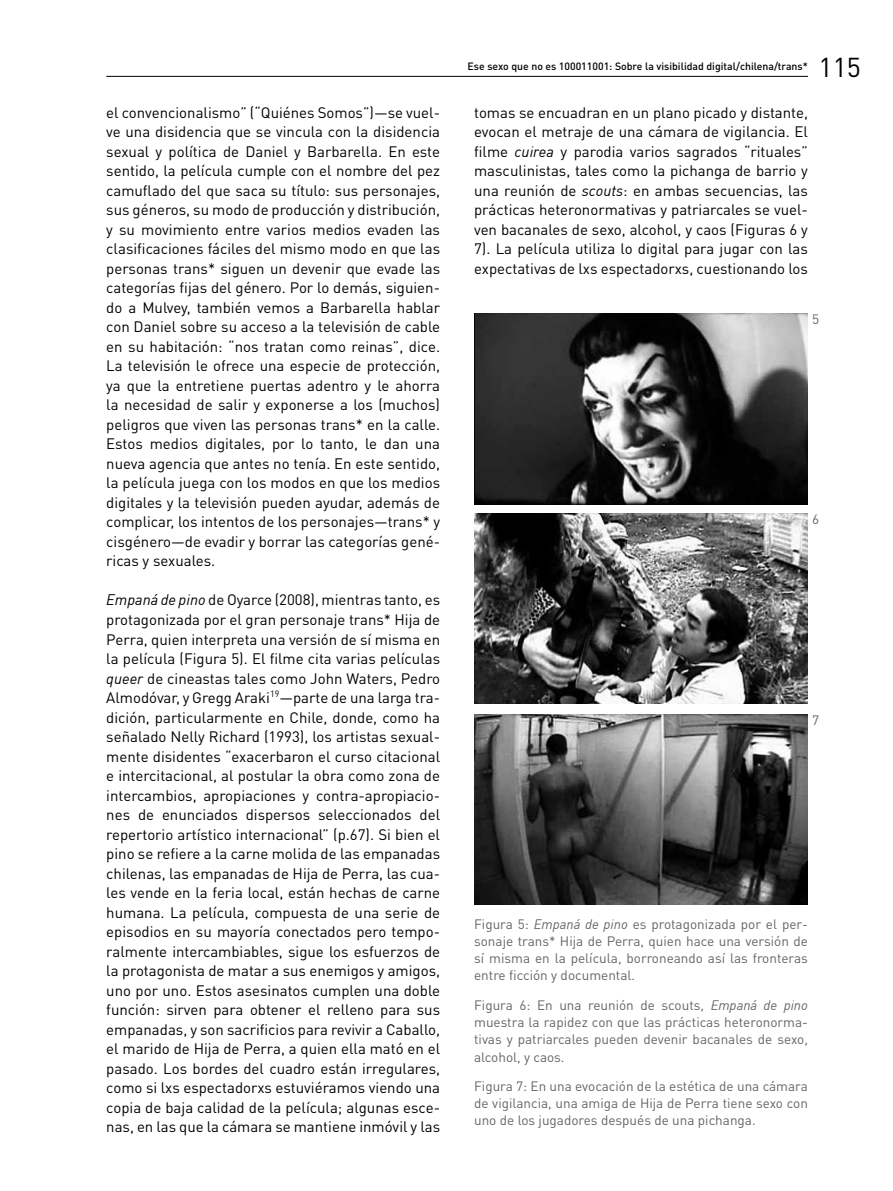
<style>
.page{position:relative;width:893px;height:1191px;background:#fff}
.page>*{position:absolute;margin:0;border:0;box-sizing:border-box;transform-origin:0 0}
.t1{font:27px "DIN Pro";color:#000}
.t2{font:15px/19.5px "DIN Pro";color:#000;text-align:justify}
.t3{font:13.5px/17.2px "DIN Pro";color:#636466;text-align:justify}
.t4{font:500 10.5px "DIN Pro";color:#000}
.s1{font-family:"DIN";font-style:italic}
</style>
<div class="page">
<hr style="left:106px;top:76px;width:702px;height:1px;background:#000">
<img style="left:474px;top:314px;width:334px;height:190px">
<img style="left:474px;top:514px;width:334px;height:190px">
<img style="left:474px;top:714px;width:334px;height:190px">
<p class="t2" style="left:106px;top:102px;width:335px">el convencionalismo” (“Quiénes Somos”)—se vuel&shy;ve una disidencia que se vincula con la disidencia sexual y política de Daniel y Barbarella. En este sentido, la película cumple con el nombre del pez camuflado del que saca su título: sus personajes, sus géneros, su modo de producción y distribución, y su movimiento entre varios medios evaden las clasificaciones fáciles del mismo modo en que las personas trans* siguen un devenir que evade las categorías fijas del género. Por lo demás, siguien&shy;do a Mulvey, también vemos a Barbarella hablar con Daniel sobre su acceso a la televisión de cable en su habitación: “nos tratan como reinas”, dice.<br>La televisión le ofrece una especie de protección, ya que la entretiene puertas adentro y le ahorra la necesidad de salir y exponerse a los (muchos) peligros que viven las personas trans* en la calle.<br>Estos medios digitales, por lo tanto, le dan una nueva agencia que antes no tenía. En este sentido, la película juega con los modos en que los medios digitales y la televisión pueden ayudar, además de complicar, los intentos de los personajes—trans* y cisgénero—de evadir y borrar las categorías gené&shy;ricas y sexuales.</p>
<p class="t2" style="left:106px;top:589px;width:335px"><span class="s1">Empaná de pino</span> de Oyarce (2008), mientras tanto, es protagonizada por el gran personaje trans* Hija de Perra, quien interpreta una versión de sí misma en la película (Figura 5). El filme cita varias películas <span class="s1">queer</span> de cineastas tales como John Waters, Pedro Almodóvar, y Gregg Araki<sup>19</sup>—parte de una larga tra&shy;dición, particularmente en Chile, donde, como ha señalado Nelly Richard (1993), los artistas sexual&shy;mente disidentes “exacerbaron el curso citacional e intercitacional, al postular la obra como zona de intercambios, apropiaciones y contra-apropiacio&shy;nes de enunciados dispersos seleccionados del repertorio artístico internacional” (p.67). Si bien el pino se refiere a la carne molida de las empanadas chilenas, las empanadas de Hija de Perra, las cua&shy;les vende en la feria local, están hechas de carne humana. La película, compuesta de una serie de episodios en su mayoría conectados pero tempo&shy;ralmente intercambiables, sigue los esfuerzos de la protagonista de matar a sus enemigos y amigos, uno por uno. Estos asesinatos cumplen una doble función: sirven para obtener el relleno para sus empanadas, y son sacrificios para revivir a Caballo, el marido de Hija de Perra, a quien ella mató en el pasado. Los bordes del cuadro están irregulares, como si lxs espectadorxs estuviéramos viendo una copia de baja calidad de la película; algunas esce&shy;nas, en las que la cámara se mantiene inmóvil y las</p>
<p class="t4" style="left:468px;top:59px;width:342px">Ese sexo que no es 100011001: Sobre la visibilidad digital/chilena/trans*</p>
<h1 class="t1" style="left:819px;top:48px;width:44px">115</h1>
<p class="t2" style="left:474px;top:102px;width:335px">tomas se encuadran en un plano picado y distante, evocan el metraje de una cámara de vigilancia. El filme <span class="s1">cuirea</span> y parodia varios sagrados “rituales” masculinistas, tales como la pichanga de barrio y una reunión de <span class="s1">scouts</span>: en ambas secuencias, las prácticas heteronormativas y patriarcales se vuel&shy;ven bacanales de sexo, alcohol, y caos (Figuras 6 y 7). La película utiliza lo digital para jugar con las expectativas de lxs espectadorxs, cuestionando los</p>
<p class="t3" style="left:812px;top:310px;width:9px">5</p>
<p class="t3" style="left:812px;top:510px;width:9px">6</p>
<p class="t3" style="left:812px;top:711px;width:9px">7</p>
<p class="t3" style="left:474px;top:914px;width:335px">Figura 5: <span class="s1">Empaná de pino</span> es protagonizada por el per&shy;sonaje trans* Hija de Perra, quien hace una versión de sí misma en la película, borroneando así las fronteras entre ficción y documental.</p>
<p class="t3" style="left:474px;top:995px;width:335px">Figura 6: En una reunión de scouts, <span class="s1">Empaná de pino </span>muestra la rapidez con que las prácticas heteronorma&shy;tivas y patriarcales pueden devenir bacanales de sexo, alcohol, y caos.</p>
<p class="t3" style="left:474px;top:1076px;width:335px">Figura 7: En una evocación de la estética de una cámara de vigilancia, una amiga de Hija de Perra tiene sexo con uno de los jugadores después de una pichanga.</p>
</div>
